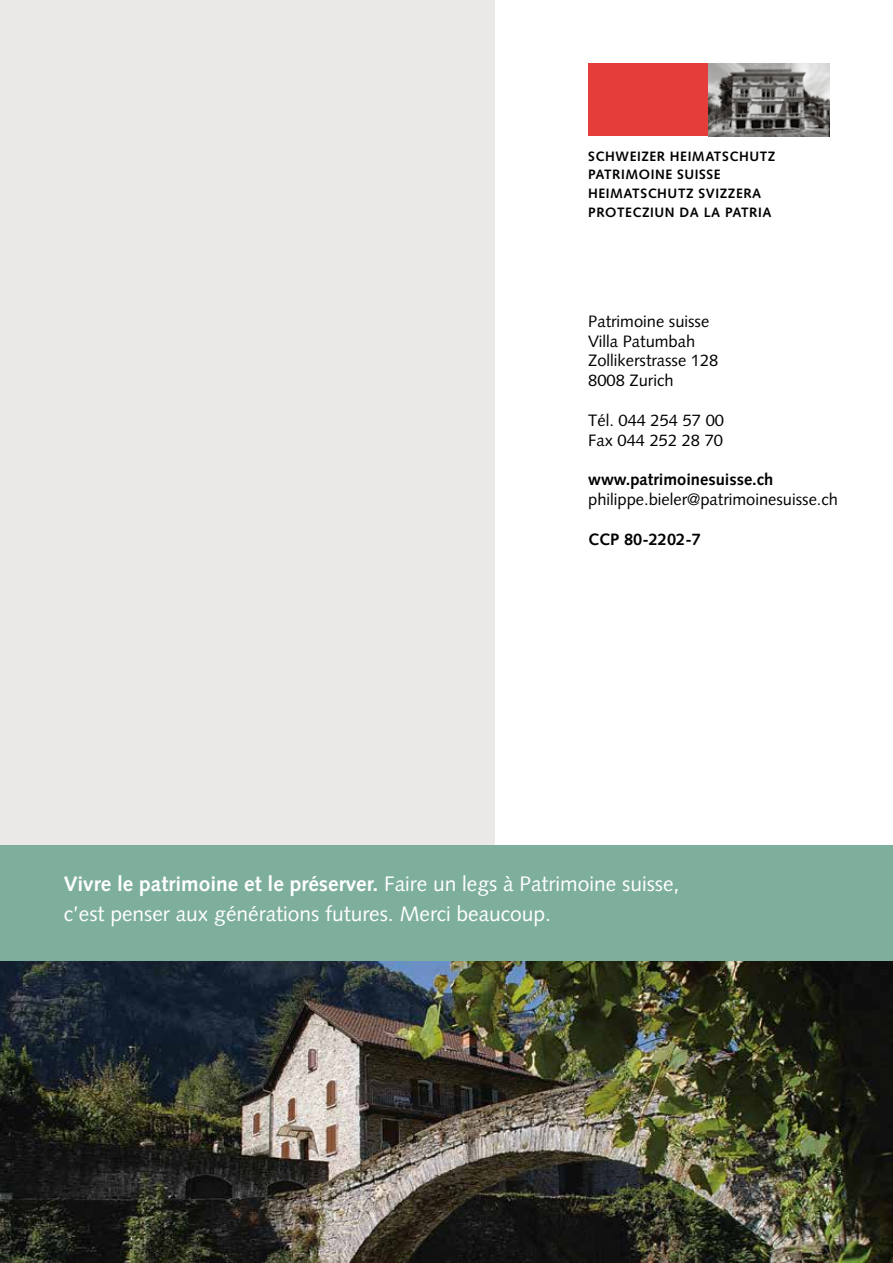
<style>
.page{position:relative;width:893px;height:1263px;background:#fff}
.page>*{position:absolute;margin:0;border:0;box-sizing:border-box;transform-origin:0 0}
.t1{font:21px/29.7px "Syntax";color:#fff}
.t2{font:16.5px/19.8px "Syntax";color:#000}
.t3{font:700 16.5px "Syntax";color:#000}
.t4{font:700 13.65px/18.8px "Syntax";letter-spacing:.04em;color:#000}
.s1{font-weight:700}
</style>
<div class="page">
<img style="left:0;top:960px;width:893px;height:303px">
<div style="left:0;top:0;width:495px;height:845px;background:#eae9e7"></div>
<div style="left:0;top:845px;width:893px;height:115px;background:#7eaf9d"></div>
<div style="left:588px;top:64px;width:121px;height:72px;background:#e53d3a"></div>
<img style="left:709px;top:64px;width:120px;height:72px">
<p class="t4" style="left:588px;top:147px;width:189px">SCHWEIZER HEIMATSCHUTZ<br>PATRIMOINE SUISSE<br>HEIMATSCHUTZ SVIZZERA<br>PROTECZIUN DA LA PATRIA</p>
<p class="t2" style="left:588px;top:311px;width:132px">Patrimoine suisse<br>Villa Patumbah<br>Zollikerstrasse 128<br>8008 Zurich</p>
<p class="t2" style="left:588px;top:410px;width:137px">Tél. 044 254 57 00<br>Fax 044 252 28 70</p>
<p class="t3" style="left:588px;top:470px;width:187px">www.patrimoinesuisse.ch</p>
<p class="t2" style="left:588px;top:489px;width:251px">philippe.bieler@patrimoinesuisse.ch</p>
<p class="t3" style="left:588px;top:529px;width:114px">CCP 80-2202-7</p>
<p class="t1" style="left:64px;top:869px;width:617px"><span class="s1">Vivre le patrimoine et le préserver.</span> Faire un legs à Patrimoine suisse, c’est penser aux générations futures. Merci beaucoup.</p>
</div>
